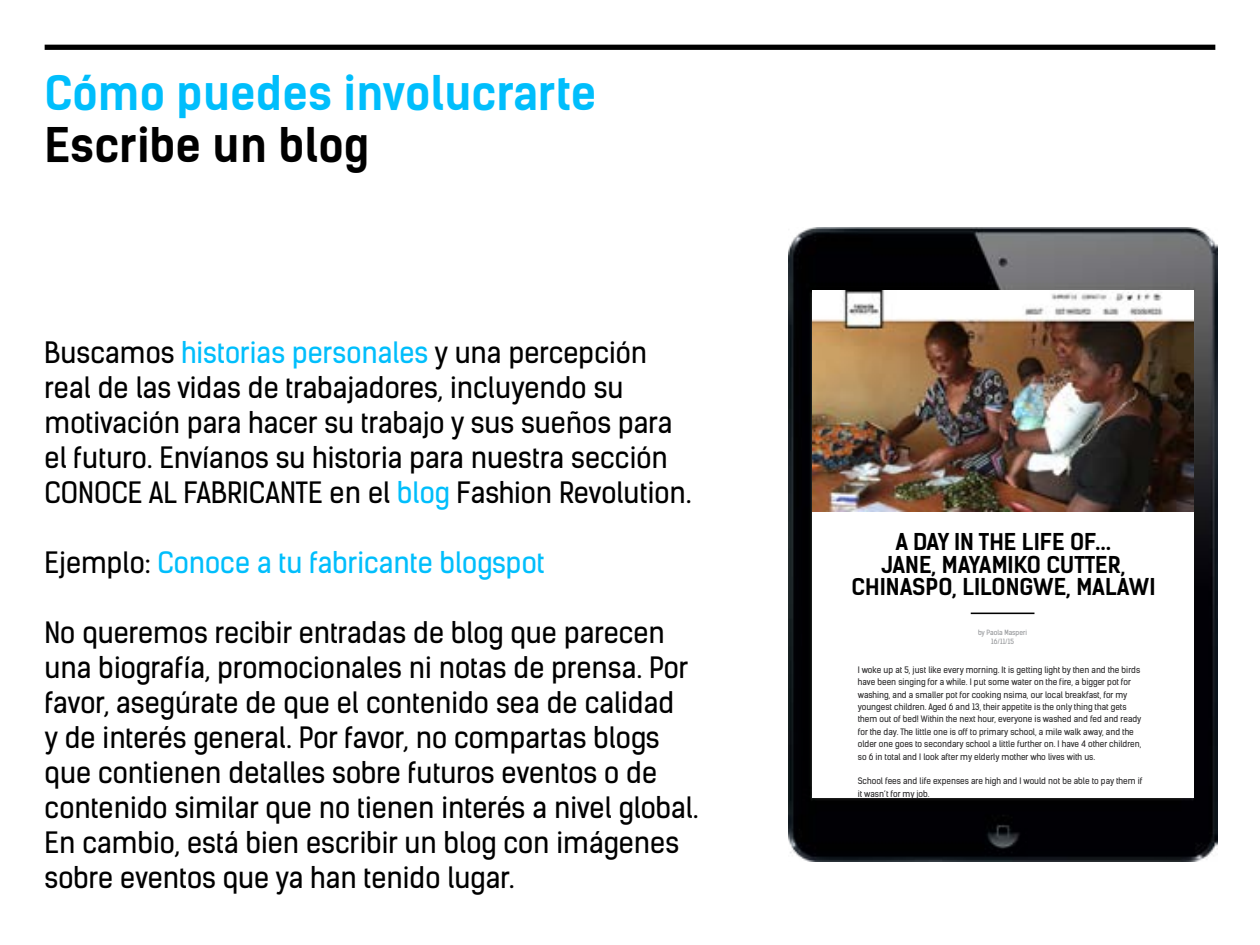
<style>
.page{position:relative;width:1260px;height:945px;background:#fff}
.page>*{position:absolute;margin:0;border:0;box-sizing:border-box;transform-origin:0 0}
.t1{font:700 45.5px "Kelson Sans";color:#00befc}
.t2{font:700 45.5px "Kelson Sans";color:#000}
.t3{font:28px/35px "Kelson Sans";color:#000}
.t4{font:28px "Kelson Sans";color:#00befc}
.t5{font:700 22.22px/22.2px "Kelson Sans";color:#000;text-align:center}
.t6{font:8.58px/12.4px "Kelson Sans";color:#292829}
.t7{font:6.83px/9.5px "Kelson Sans";color:#939598;text-align:center}
.s1{color:#00befc}
.s2{color:#000}
</style>
<div class="page">
<div style="left:45px;top:45px;width:1170px;height:5px;background:#000"></div>
<img style="left:789px;top:228px;width:428px;height:634px">
<div style="left:812px;top:291px;width:381px;height:507px;background:#fff"></div>
<img style="left:812px;top:291px;width:381px;height:221px">
<hr style="left:971px;top:613px;width:63px;height:1px;background:#000">
<h1 class="t1" style="left:45px;top:65px;width:554px">Cómo puedes involucrarte</h1>
<h1 class="t2" style="left:45px;top:117px;width:326px">Escribe un blog</h1>
<p class="t3" style="left:45px;top:335px;width:648px">Buscamos <span class="s1">historias personales</span> y una percepción real de las vidas de trabajadores, incluyendo su motivación para hacer su trabajo y sus sueños para el futuro. Envíanos su historia para nuestra sección CONOCE AL FABRICANTE en el <span class="s1">blog</span> Fashion Revolution.</p>
<h2 class="t4" style="left:45px;top:546px;width:501px"><span class="s2">Ejemplo:</span> Conoce a tu fabricante blogspot</h2>
<p class="t3" style="left:45px;top:615px;width:655px">No queremos recibir entradas de blog que parecen una biografía, promocionales ni notas de prensa. Por favor, asegúrate de que el contenido sea de calidad<br>y de interés general. Por favor, no compartas blogs que contienen detalles sobre futuros eventos o de contenido similar que no tienen interés a nivel global.<br>En cambio, está bien escribir un blog con imágenes sobre eventos que ya han tenido lugar.</p>
<h3 class="t5" style="left:851px;top:531px;width:306px">A DAY IN THE LIFE OF…<br>JANE, MAYAMIKO CUTTER,<br>CHINASPO, LILONGWE, MALAWI</h3>
<p class="t7" style="left:978px;top:627px;width:51px">by Paola Masperi<br>16/11/15</p>
<p class="t6" style="left:858px;top:663px;width:285px">I woke up at 5, just like every morning. It is getting light by then and the birds have been singing for a while. I put some water on the fire, a bigger pot for washing, and a smaller pot for cooking nsima, our local breakfast, for my youngest children. Aged 6 and 13, their appetite is the only thing that gets them out of bed! Within the next hour, everyone is washed and fed and ready for the day. The little one is off to primary school, a mile walk away, and the older one goes to secondary school a little further on. I have 4 other children, so 6 in total and I look after my elderly mother who lives with us.</p>
<p class="t6" style="left:858px;top:775px;width:286px">School fees and life expenses are high and I would not be able to pay them if it wasn’t for my job.</p>
</div>
